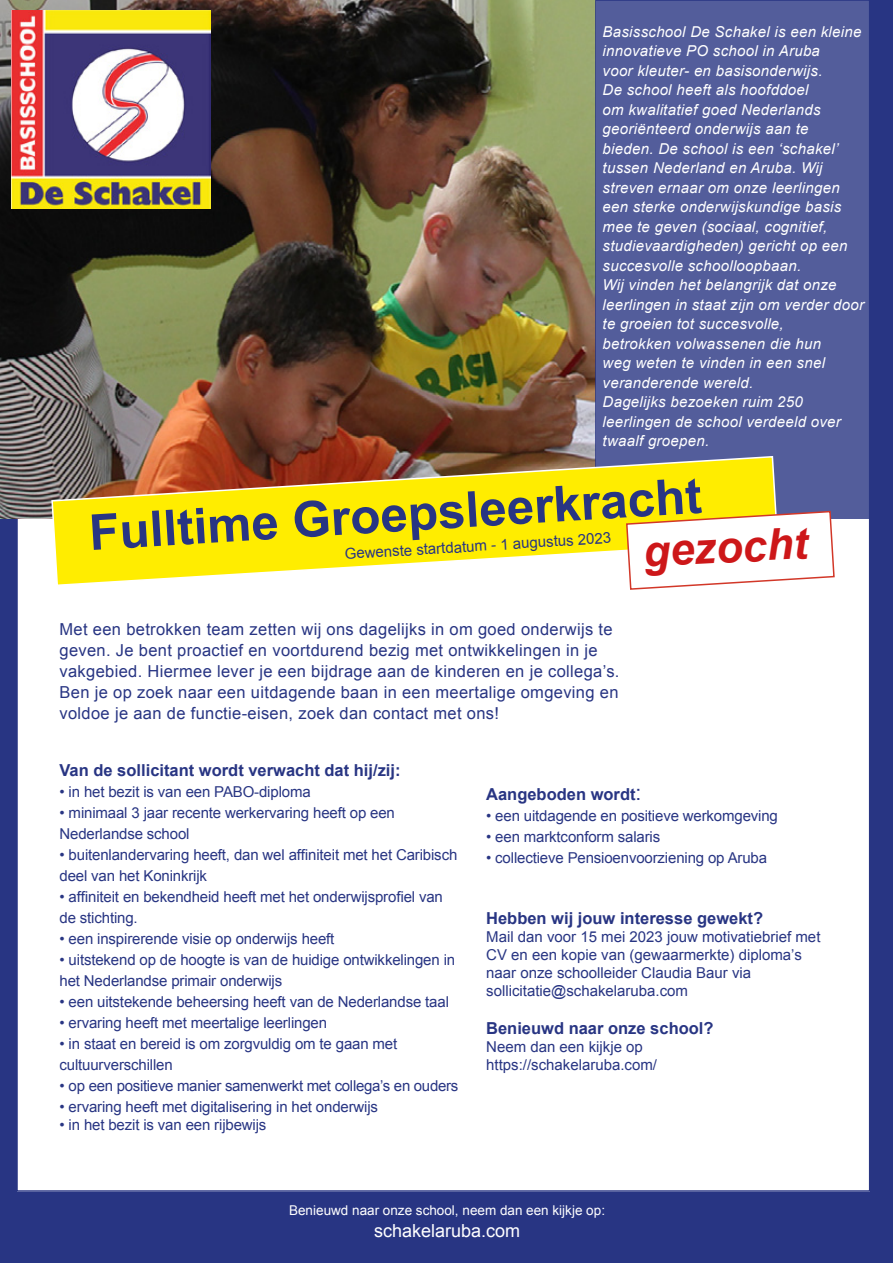
<style>
.page{position:relative;width:893px;height:1263px;background:#283583}
.page>*{position:absolute;margin:0;border:0;box-sizing:border-box;transform-origin:0 0}
.t1{font:700 49.5px "Arial";color:#283583}
.t2{font:italic 700 43.5px "Arial";color:#cd1719}
.t3{font:18px "Arial";color:#fff}
.t4{font:16.5px/21px "Arial";letter-spacing:.02em;color:#283583}
.t5{font:700 16.5px "Arial";color:#283583}
.t6{font:15px/21px "Arial";letter-spacing:-.01em;color:#283583}
.t7{font:italic 15px/19.5px "Arial";letter-spacing:.02em;color:#fff}
.t8{font:13.5px "Arial";color:#fff}
.s1{font-weight:400;font-size:21px}
</style>
<div class="page">
<div style="left:17px;top:0;width:853px;height:1191px;background:#fff"></div>
<img style="left:0;top:0;width:595px;height:518px">
<div style="left:595px;top:0;width:275px;height:519px;background:#535d9b"></div>
<svg style="left:51px;top:455px;width:726px;height:130px"></svg>
<svg style="left:625px;top:510px;width:210px;height:80px"></svg>
<img style="left:12px;top:11px;width:198px;height:197px">
<p class="t7" style="left:603px;top:22px;width:263px">Basisschool De Schakel is een kleine innovatieve PO school in Aruba<br>voor kleuter- en basisonderwijs.<br>De school heeft als hoofddoel<br>om kwalitatief goed Nederlands georiënteerd onderwijs aan te<br>bieden. De school is een ‘schakel’ tussen Nederland en Aruba. Wij streven ernaar om onze leerlingen een sterke onderwijskundige basis mee te geven (sociaal, cognitief, studievaardigheden) gericht op een succesvolle schoolloopbaan.<br>Wij vinden het belangrijk dat onze leerlingen in staat zijn om verder door te groeien tot succesvolle,<br>betrokken volwassenen die hun<br>weg weten te vinden in een snel veranderende wereld.<br>Dagelijks bezoeken ruim 250 leerlingen de school verdeeld over twaalf groepen.</p>
<h1 class="t1" style="left:87px;top:503px;width:615px;rotate:-4deg">Fulltime Groepsleerkracht</h1>
<h2 class="t2" style="left:642px;top:523px;width:166px;rotate:-3deg">gezocht</h2>
<p class="t6" style="left:344px;top:545px;width:268px;rotate:-4deg">Gewenste startdatum - 1 augustus 2023</p>
<p class="t4" style="left:60px;top:619px;width:561px">Met een betrokken team zetten wij ons dagelijks in om goed onderwijs te geven. Je bent proactief en voortdurend bezig met ontwikkelingen in je vakgebied. Hiermee lever je een bijdrage aan de kinderen en je collega’s.<br>Ben je op zoek naar een uitdagende baan in een meertalige omgeving en voldoe je aan de functie-eisen, zoek dan contact met ons!</p>
<p class="t5" style="left:60px;top:760px;width:343px">Van de sollicitant wordt verwacht dat hij/zij:</p>
<p class="t6" style="left:60px;top:782px;width:253px">• in het bezit is van een PABO-diploma</p>
<p class="t6" style="left:60px;top:803px;width:337px">• minimaal 3 jaar recente werkervaring heeft op een<br>Nederlandse school</p>
<p class="t6" style="left:60px;top:845px;width:399px">• buitenlandervaring heeft, dan wel affiniteit met het Caribisch deel van het Koninkrijk</p>
<p class="t6" style="left:60px;top:887px;width:385px">• affiniteit en bekendheid heeft met het onderwijsprofiel van de stichting.</p>
<p class="t6" style="left:60px;top:929px;width:276px">• een inspirerende visie op onderwijs heeft</p>
<p class="t6" style="left:60px;top:950px;width:397px">• uitstekend op de hoogte is van de huidige ontwikkelingen in het Nederlandse primair onderwijs</p>
<p class="t6" style="left:60px;top:992px;width:391px">• een uitstekende beheersing heeft van de Nederlandse taal</p>
<p class="t6" style="left:60px;top:1013px;width:269px">• ervaring heeft met meertalige leerlingen</p>
<p class="t6" style="left:60px;top:1034px;width:339px">• in staat en bereid is om zorgvuldig om te gaan met cultuurverschillen</p>
<p class="t6" style="left:60px;top:1076px;width:400px">• op een positieve manier samenwerkt met collega’s en ouders</p>
<p class="t6" style="left:60px;top:1097px;width:320px">• ervaring heeft met digitalisering in het onderwijs</p>
<p class="t6" style="left:60px;top:1115px;width:208px">• in het bezit is van een rijbewijs</p>
<p class="t5" style="left:486px;top:783px;width:157px">Aangeboden wordt<span class="s1">:</span></p>
<p class="t6" style="left:486px;top:805px;width:293px">• een uitdagende en positieve werkomgeving</p>
<p class="t6" style="left:486px;top:826px;width:176px">• een marktconform salaris</p>
<p class="t6" style="left:486px;top:847px;width:282px">• collectieve Pensioenvoorziening op Aruba</p>
<p class="t5" style="left:486px;top:907px;width:278px">Hebben wij jouw interesse gewekt?</p>
<p class="t6" style="left:486px;top:928px;width:336px;line-height:18px">Mail dan voor 15 mei 2023 jouw motivatiebrief met CV en een kopie van (gewaarmerkte) diploma’s naar onze schoolleider Claudia Baur via sollicitatie@schakelaruba.com</p>
<p class="t5" style="left:486px;top:1017px;width:229px">Benieuwd naar onze school?</p>
<p class="t6" style="left:486px;top:1037px;width:172px;line-height:18px">Neem dan een kijkje op https://schakelaruba.com/</p>
<p class="t8" style="left:289px;top:1201px;width:317px">Benieuwd naar onze school, neem dan een kijkje op:</p>
<p class="t3" style="left:374px;top:1219px;width:148px">schakelaruba.com</p>
</div>
